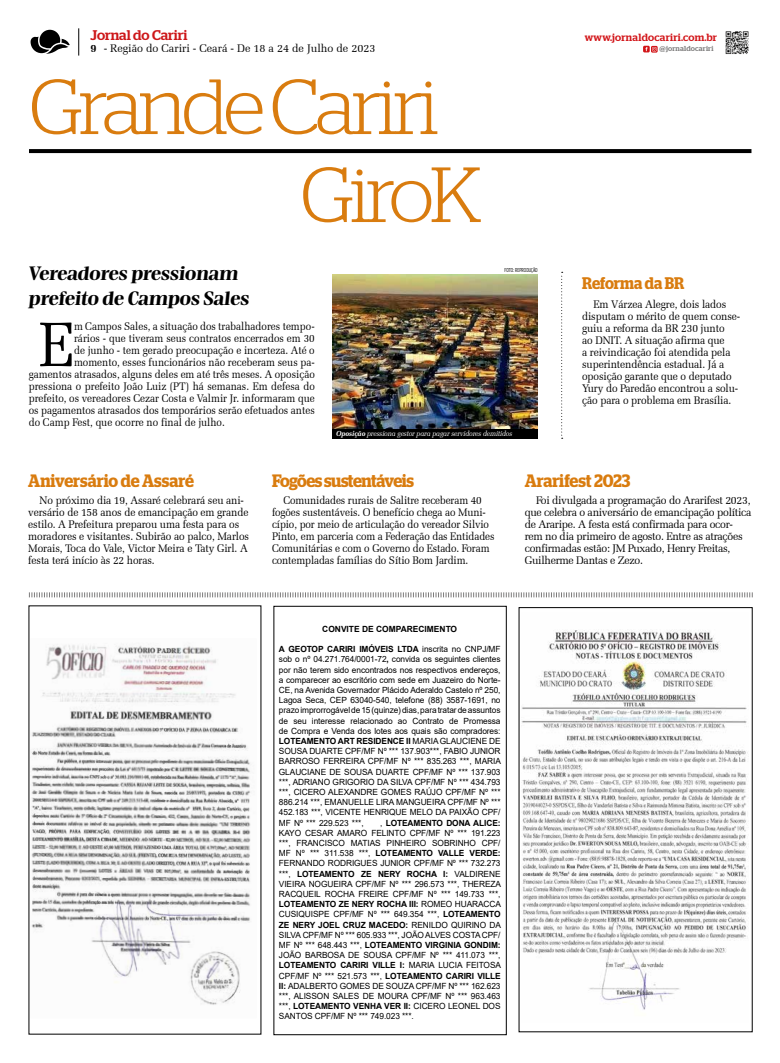
<style>
.page{position:relative;width:780px;height:1063px;background:#fff}
.page>*{position:absolute;margin:0;border:0;box-sizing:border-box;transform-origin:0 0}
.t1{font:300 78px "Stag";letter-spacing:-.05em;color:#d97c0f}
.t2{font:63.4px "Zapf Elliptical 711 BT";color:#000;scale:.92 1}
.t3{font:800 18px/25px "Bridge Head";color:#000;scale:1.18 1}
.t4{font:600 17.9px "Stag";color:#d97c0f;scale:.91 1}
.t5{font:600 17.9px "Stag";letter-spacing:-.02em;color:#d97c0f;scale:.91 1}
.t6{font:600 16.8px "Stag";color:#d97c0f;scale:.89 1}
.t7{font:500 14px "Stag";color:#cd1719}
.t8{font:11px/12px "Zapf Elliptical 711 BT";letter-spacing:-.01em;color:#000;scale:.92 1}
.t9{font:11px/12px "Zapf Elliptical 711 BT";letter-spacing:-.01em;color:#000;scale:.94 1}
.t10{font:11px/12px "Zapf Elliptical 711 BT";letter-spacing:-.01em;color:#000}
.t11{font:500 10.4px "Stag";letter-spacing:.025em;color:#d21418}
.t12{font:8.5px/10.2px "Arial";letter-spacing:-.01em;color:#000;text-align:justify}
.t13{font:700 8.5px "Arial";color:#000}
.t14{font:italic 7.2px "Zapf Elliptical 711 BT";letter-spacing:-.02em;color:#fff}
.t15{font:500 7.2px "Stag";letter-spacing:.025em;color:#7c7b7b}
.t16{font:300 5.3px "Antenna Extra Cond";letter-spacing:.005em;color:#000}
.s1{font-weight:700}
</style>
<div class="page">
<svg style="left:31px;top:30px;width:39px;height:24px"></svg>
<svg style="left:79px;top:28px;width:1px;height:28px"></svg>
<img style="left:725px;top:31px;width:24px;height:23px">
<svg style="left:651px;top:46px;width:6px;height:7px"></svg>
<svg style="left:643px;top:46px;width:13px;height:6px"></svg>
<svg style="left:28px;top:592px;width:725px;height:6px"></svg>
<svg style="left:29px;top:149px;width:722px;height:4px;background:#050505"></svg>
<svg style="left:561px;top:272px;width:1px;height:167px"></svg>
<img style="left:332px;top:274px;width:205px;height:155px">
<div style="left:332px;top:429px;width:205px;height:10px;background:#000"></div>
<div style="left:273px;top:606px;width:233px;height:429px;border:1px solid #000"></div>
<img style="left:521px;top:630px;width:227px;height:380px">
<img style="left:30px;top:644px;width:221px;height:361px">
<h3 class="t7" style="left:91px;top:27px;width:98px">Jornal do Cariri</h3>
<p class="t10" style="left:91px;top:42px;width:286px"><span class="s1">9</span> - Região do Cariri - Ceará - De 18 a 24 de Julho de 2023</p>
<h1 class="t1" style="left:29px;top:63px;width:411px">Grande Cariri</h1>
<h1 class="t1" style="left:300px;top:151px;width:184px">GiroK</h1>
<h3 class="t3" style="left:28px;top:261px;width:190px">Vereadores pressionam prefeito de Campos Sales</h3>
<p class="t16" style="left:504px;top:267px;width:35px">FOTO: REPRODUÇÃO</p>
<h2 class="t2" style="left:39px;top:307px;width:39px">E</h2>
<p class="t8" style="left:74px;top:320px;width:263px">m Campos Sales, a situação dos trabalhadores tempo-</p>
<p class="t8" style="left:74px;top:332px;width:263px">rários - que tiveram seus contratos encerrados em 30</p>
<p class="t8" style="left:74px;top:344px;width:263px">de junho - tem gerado preocupação e incerteza. Até o</p>
<p class="t8" style="left:74px;top:356px;width:263px">momento, esses funcionários não receberam seus pa-</p>
<p class="t8" style="left:29px;top:368px;width:312px">gamentos atrasados, alguns deles em até três meses. A oposição</p>
<p class="t8" style="left:29px;top:380px;width:312px">pressiona o prefeito João Luiz (PT) há semanas. Em defesa do</p>
<p class="t8" style="left:29px;top:392px;width:312px">prefeito, os vereadores Cezar Costa e Valmir Jr. informaram que</p>
<p class="t8" style="left:29px;top:404px;width:312px">os pagamentos atrasados dos temporários serão efetuados antes</p>
<p class="t8" style="left:29px;top:416px;width:215px">do Camp Fest, que ocorre no final de julho.</p>
<p class="t14" style="left:336px;top:429px;width:177px"><span class="s1">Oposição</span> pressiona gestor para pagar servidores demitidos</p>
<p class="t11" style="left:584px;top:31px;width:134px">www.jornaldocariri.com.br</p>
<p class="t15" style="left:659px;top:45px;width:55px">@jornaldocariri</p>
<h3 class="t6" style="left:582px;top:273px;width:116px">Reforma da BR</h3>
<p class="t9" style="left:582px;top:298px;width:170px;text-indent:11px">Em Várzea Alegre, dois lados disputam o mérito de quem conse&shy;guiu a reforma da BR 230 junto<br>ao DNIT. A situação afirma que<br>a reivindicação foi atendida pela superintendência estadual. Já a oposição garante que o deputado<br>Yury do Paredão encontrou a solu&shy;ção para o problema em Brasília.</p>
<h3 class="t4" style="left:28px;top:470px;width:183px">Aniversário de Assaré</h3>
<h3 class="t5" style="left:272px;top:470px;width:157px">Fogões sustentáveis</h3>
<h3 class="t4" style="left:524px;top:470px;width:118px">Ararifest 2023</h3>
<p class="t9" style="left:28px;top:494px;width:236px;text-indent:11px">No próximo dia 19, Assaré celebrará seu ani&shy;versário de 158 anos de emancipação em grande estilo. A Prefeitura preparou uma festa para os moradores e visitantes. Subirão ao palco, Marlos Morais, Toca do Vale, Victor Meira e Taty Girl. A festa terá início às 22 horas.</p>
<p class="t8" style="left:272px;top:494px;width:243px;text-indent:11px">Comunidades rurais de Salitre receberam 40 fogões sustentáveis. O benefício chega ao Muni&shy;cípio, por meio de articulação do vereador Silvio Pinto, em parceria com a Federação das Entidades Comunitárias e com o Governo do Estado. Foram contempladas famílias do Sítio Bom Jardim.</p>
<p class="t10" style="left:524px;top:494px;width:228px;text-indent:11px">Foi divulgada a programação do Ararifest 2023, que celebra o aniversário de emancipação política de Araripe. A festa está confirmada para ocor&shy;rem no dia primeiro de agosto. Entre as atrações confirmadas estão: JM Puxado, Henry Freitas, Guilherme Dantas e Zezo.</p>
<p class="t13" style="left:322px;top:623px;width:136px">CONVITE DE COMPARECIMENTO</p>
<p class="t12" style="left:279px;top:644px;width:223px"><span class="s1">A GEOTOP CARIRI IMÓVEIS LTDA</span> inscrita no CNPJ/MF sob o nº 04.271.764/0001-72<span class="s1">,</span> convida os seguintes clientes por não terem sido encontrados nos respectivos endereços, a comparecer ao escritório com sede em Juazeiro do Norte-CE, na Avenida Governador Plácido Aderaldo Castelo nº 250, Lagoa Seca, CEP 63040-540, telefone (88) 3587-1691, no prazo improrrogável de 15 (quinze) dias, para tratar de assuntos de seu interesse relacionado ao Contrato de Promessa de Compra e Venda dos lotes aos quais são compradores:<br><span class="s1">LOTEAMENTO ART RESIDENCE II</span> MARIA GLAUCIENE DE SOUSA DUARTE CPF/MF Nº *** 137.903***, FABIO JUNIOR BARROSO FERREIRA CPF/MF Nº *** 835.263 ***, MARIA GLAUCIANE DE SOUSA DUARTE CPF/MF Nº *** 137.903 ***, ADRIANO GRIGORIO DA SILVA CPF/MF Nº *** 434.793 ***, CICERO ALEXANDRE GOMES RAÚJO CPF/MF Nº *** 886.214 ***, EMANUELLE LIRA MANGUEIRA CPF/MF Nº *** 452.183 ***, VICENTE HENRIQUE MELO DA PAIXÃO CPF/ MF Nº *** 229.523 ***,</p>
<p class="t12" style="left:279px;top:817px;width:224px;text-indent:101px">, <span class="s1">LOTEAMENTO DONA ALICE:<br></span>KAYO CESAR AMARO FELINTO CPF/MF Nº *** 191.223 ***, FRANCISCO MATIAS PINHEIRO SOBRINHO CPF/ MF Nº *** 311.538 ***, <span class="s1">LOTEAMENTO VALLE VERDE:<br></span>FERNANDO RODRIGUES JUNIOR CPF/MF Nº *** 732.273 ***, <span class="s1">LOTEAMENTO ZE NERY ROCHA I:</span> VALDIRENE VIEIRA NOGUEIRA CPF/MF Nº *** 296.573 ***, THEREZA RACQUEIL ROCHA FREIRE CPF/MF Nº *** 149.733 ***, <span class="s1">LOTEAMENTO ZE NERY ROCHA III:</span> ROMEO HUARACCA CUSIQUISPE CPF/MF Nº *** 649.354 ***, <span class="s1">LOTEAMENTO ZE NERY JOEL CRUZ MACEDO:</span> RENILDO QUIRINO DA SILVA CPF/MF Nº *** 605.933 ***, JOÃO ALVES COSTA CPF/ MF Nº *** 648.443 ***, <span class="s1">LOTEAMENTO VIRGINIA GONDIM:<br></span>JOÃO BARBOSA DE SOUSA CPF/MF Nº *** 411.073 ***, <span class="s1">LOTEAMENTO CARIRI VILLE I:</span> MARIA LUCIA FEITOSA CPF/MF Nº *** 521.573 ***, <span class="s1">LOTEAMENTO CARIRI VILLE II:</span> ADALBERTO GOMES DE SOUZA CPF/MF Nº *** 162.623 ***, ALISSON SALES DE MOURA CPF/MF Nº *** 963.463 ***, <span class="s1">LOTEAMENTO VENHA VER II:</span> CICERO LEONEL DOS SANTOS CPF/MF Nº *** 749.023 ***.</p>
</div>
